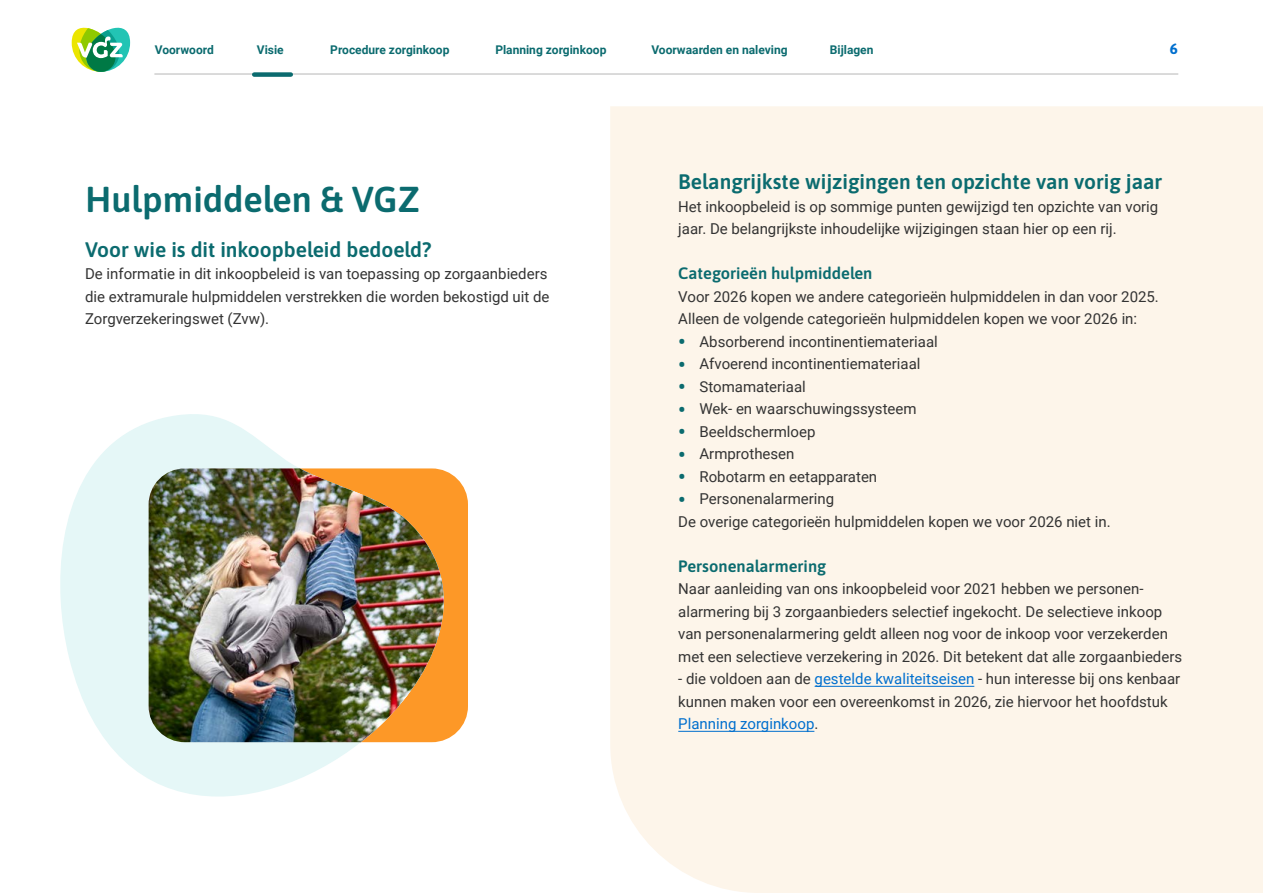
<style>
.page{position:relative;width:1263px;height:893px;background:#fff}
.page>*{position:absolute;margin:0;border:0;box-sizing:border-box;transform-origin:0 0}
.H1_Kop{font:600 36px "Asap";color:#0b6b6f}
.H2_Kop{font:600 21px "Asap";color:#0b6b6f}
.H3_Kop{font:600 16.5px "Asap";color:#0b6b6f}
.Platte_tekst{font:15px/22.5px "Roboto";color:#333}
.Plat_bullet{font:15px "Roboto";color:#333}
.t1{font:700 15px "Asap";color:#006fce}
.t2{font:700 12px "Roboto";color:#0b6b6f}
.s1{font-weight:700;font-size:21px;color:#0b6b6f}
.s2{color:#006fce}
</style>
<div class="page">
<svg style="left:72px;top:27px;width:58px;height:45px"></svg>
<hr style="left:155px;top:73px;width:1023px;height:2px;background:#c2c2c2">
<div style="left:610px;top:106px;width:653px;height:787px;background:#fdf5ea"></div>
<div style="left:254px;top:72px;width:37px;height:5px;background:#0b6b6f"></div>
<hr style="left:815px;top:686px;width:159px;height:1px;background:#006fce">
<hr style="left:678px;top:731px;width:136px;height:1px;background:#006fce">
<svg style="left:60px;top:414px;width:376px;height:383px;fill:#e5f7f7"></svg>
<svg style="left:451px;top:474px;width:17px;height:263px;background:#fd9f36"></svg>
<img style="left:149px;top:468px;width:302px;height:274px">
<p class="t2" style="left:155px;top:41px;width:61px">Voorwoord</p>
<p class="t2" style="left:257px;top:41px;width:28px">Visie</p>
<p class="t2" style="left:330px;top:41px;width:121px">Procedure zorginkoop</p>
<p class="t2" style="left:495px;top:41px;width:113px">Planning zorginkoop</p>
<p class="t2" style="left:651px;top:41px;width:138px">Voorwaarden en naleving</p>
<p class="t2" style="left:830px;top:41px;width:45px">Bijlagen</p>
<p class="t1" style="left:1170px;top:39px;width:10px">6</p>
<h1 class="H1_Kop" style="left:85px;top:174px;width:336px">Hulpmiddelen &amp; VGZ</h1>
<p class="H2_Kop" style="left:85px;top:235px;width:348px">Voor wie is dit inkoopbeleid bedoeld?</p>
<p class="Platte_tekst" style="left:85px;top:262px;width:466px">De informatie in dit inkoopbeleid is van toepassing op zorgaanbieders die extramurale hulpmiddelen verstrekken die worden bekostigd uit de<br>Zorgverzekeringswet (Zvw).</p>
<p class="H2_Kop" style="left:678px;top:167px;width:485px">Belangrijkste wijzigingen ten opzichte van vorig jaar</p>
<p class="Platte_tekst" style="left:678px;top:194px;width:482px">Het inkoopbeleid is op sommige punten gewijzigd ten opzichte van vorig jaar. De belangrijkste inhoudelijke wijzigingen staan hier op een rij.</p>
<p class="H3_Kop" style="left:678px;top:262px;width:196px">Categorieën hulpmiddelen</p>
<p class="Platte_tekst" style="left:678px;top:284px;width:482px">Voor 2026 kopen we andere categorieën hulpmiddelen in dan voor 2025.<br>Alleen de volgende categorieën hulpmiddelen kopen we voor 2026 in:</p>
<p class="Plat_bullet" style="left:678px;top:331px;width:261px"><span class="s1">•</span> Absorberend incontinentiemateriaal</p>
<p class="Plat_bullet" style="left:678px;top:353px;width:244px"><span class="s1">•</span> Afvoerend incontinentiemateriaal</p>
<p class="Plat_bullet" style="left:678px;top:376px;width:129px"><span class="s1">•</span> Stomamateriaal</p>
<p class="Plat_bullet" style="left:678px;top:398px;width:240px"><span class="s1">•</span> Wek- en waarschuwingssysteem</p>
<p class="Plat_bullet" style="left:678px;top:421px;width:139px"><span class="s1">•</span> Beeldschermloep</p>
<p class="Plat_bullet" style="left:678px;top:443px;width:118px"><span class="s1">•</span> Armprothesen</p>
<p class="Plat_bullet" style="left:678px;top:466px;width:200px"><span class="s1">•</span> Robotarm en eetapparaten</p>
<p class="Plat_bullet" style="left:678px;top:488px;width:157px"><span class="s1">•</span> Personenalarmering</p>
<p class="Platte_tekst" style="left:678px;top:509px;width:434px">De overige categorieën hulpmiddelen kopen we voor 2026 niet in.</p>
<p class="H3_Kop" style="left:678px;top:554px;width:149px">Personenalarmering</p>
<p class="Platte_tekst" style="left:678px;top:577px;width:505px">Naar aanleiding van ons inkoopbeleid voor 2021 hebben we personen&shy;alarmering bij 3 zorgaanbieders selectief ingekocht. De selectieve inkoop van personenalarmering geldt alleen nog voor de inkoop voor verzekerden met een selectieve verzekering in 2026. Dit betekent dat alle zorgaanbieders</p>
<p class="Platte_tekst" style="left:678px;top:667px;width:504px">- die voldoen aan de <span class="s2">gestelde kwaliteitseisen</span> - hun interesse bij ons kenbaar kunnen maken voor een overeenkomst in 2026, zie hiervoor het hoofdstuk<br><span class="s2">Planning zorginkoop</span>.</p>
</div>
